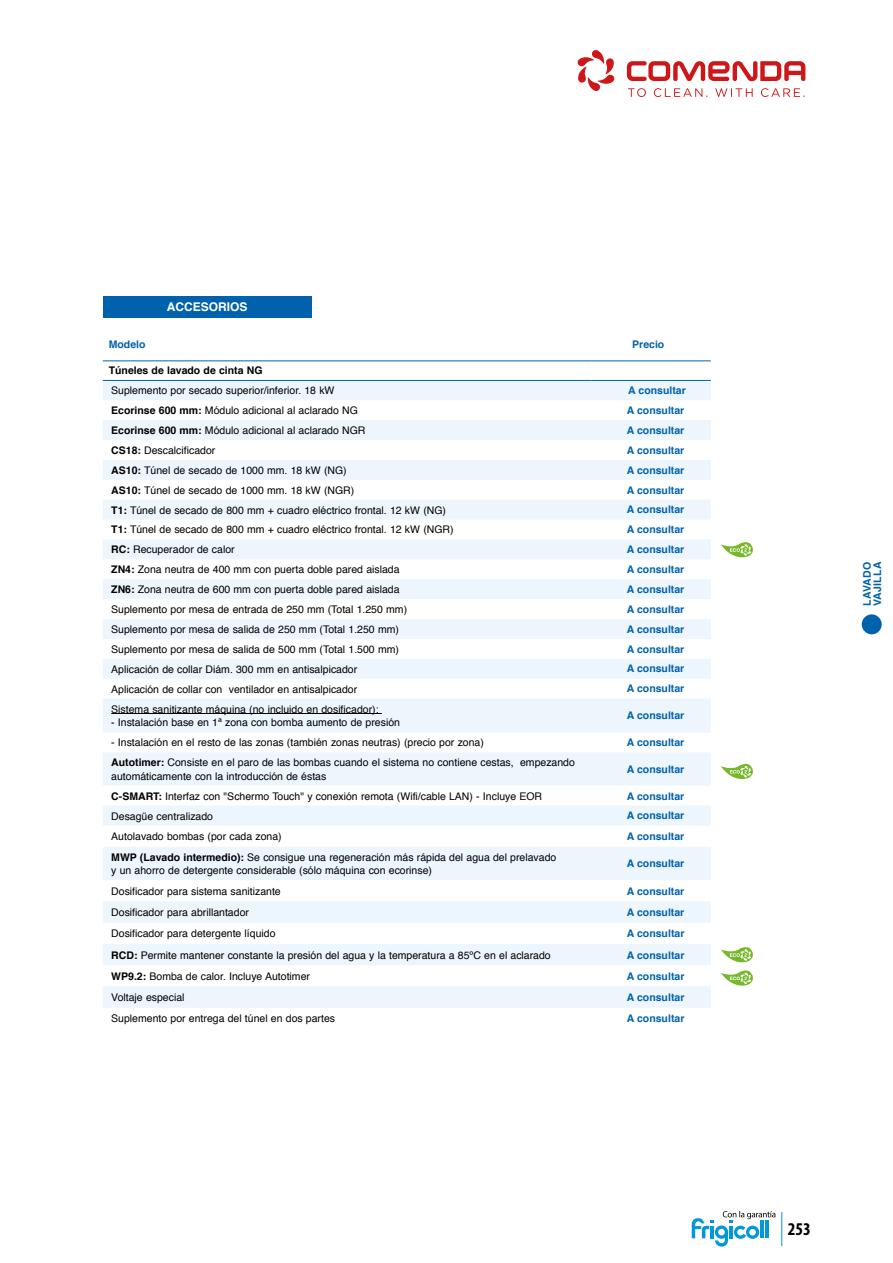
<style>
.page{position:relative;width:893px;height:1263px;background:#fff}
.page>*{position:absolute;margin:0;border:0;box-sizing:border-box;transform-origin:0 0}
.t1{font:700 condensed 18px "Myriad Pro";color:#000}
.t2{font:700 12px "Helvetica";color:#fff}
.t3{font:10.5px/13.5px "Helvetica";color:#000}
.t4{font:700 10.5px "Helvetica";color:#0062ad}
.t5{font:700 10.5px "Helvetica";color:#000}
.t6{font:700 10.5px/10.5px "Helvetica";letter-spacing:.02em;color:#0062ad}
.s1{font-weight:700}
</style>
<div class="page">
<hr style="left:781px;top:1212px;width:1px;height:34px;background:#0097d9">
<svg style="left:692px;top:1211px;width:83px;height:35px"></svg>
<div style="left:862px;top:614px;width:20px;height:20px;background:#0062ad;border-radius:50%"></div>
<svg style="left:627px;top:61px;width:178px;height:20px"></svg>
<svg style="left:578px;top:50px;width:36px;height:41px"></svg>
<svg style="left:628px;top:88px;width:176px;height:9px"></svg>
<svg style="left:103px;top:361px;width:608px;height:19px"></svg>
<svg style="left:103px;top:381px;width:608px;height:627px;fill:#edf5fd"></svg>
<hr style="left:592px;top:380px;width:119px;height:1px;background:#0062ad">
<hr style="left:103px;top:360px;width:489px;height:1px;background:#0062ad">
<hr style="left:592px;top:360px;width:119px;height:1px;background:#0062ad">
<hr style="left:103px;top:380px;width:489px;height:1px;background:#0062ad">
<hr style="left:111px;top:713px;width:271px;height:1px;background:#000">
<div style="left:103px;top:297px;width:208px;height:21px;background:#0062ad"></div>
<svg style="left:721px;top:542px;width:32px;height:15px"></svg>
<svg style="left:721px;top:763px;width:32px;height:16px"></svg>
<svg style="left:721px;top:947px;width:32px;height:15px"></svg>
<svg style="left:721px;top:970px;width:32px;height:16px"></svg>
<p class="t2" style="left:167px;top:297px;width:82px">ACCESORIOS</p>
<p class="t4" style="left:109px;top:335px;width:38px">Modelo</p>
<p class="t4" style="left:632px;top:335px;width:34px">Precio</p>
<p class="t5" style="left:109px;top:362px;width:155px">Túneles de lavado de cinta NG</p>
<p class="t3" style="left:111px;top:384px;width:225px">Suplemento por secado superior/inferior. 18 kW</p>
<p class="t4" style="left:628px;top:382px;width:59px">A consultar</p>
<p class="t3" style="left:111px;top:404px;width:248px"><span class="s1">Ecorinse 600 mm:</span> Módulo adicional al aclarado NG</p>
<p class="t4" style="left:627px;top:402px;width:59px">A consultar</p>
<p class="t3" style="left:111px;top:424px;width:256px"><span class="s1">Ecorinse 600 mm:</span> Módulo adicional al aclarado NGR</p>
<p class="t4" style="left:627px;top:422px;width:59px">A consultar</p>
<p class="t3" style="left:111px;top:444px;width:106px"><span class="s1">CS18:</span> Descalcificador</p>
<p class="t4" style="left:627px;top:442px;width:59px">A consultar</p>
<p class="t3" style="left:111px;top:464px;width:237px"><span class="s1">AS10:</span> Túnel de secado de 1000 mm. 18 kW (NG)</p>
<p class="t4" style="left:627px;top:461px;width:59px">A consultar</p>
<p class="t3" style="left:111px;top:484px;width:245px"><span class="s1">AS10:</span> Túnel de secado de 1000 mm. 18 kW (NGR)</p>
<p class="t4" style="left:627px;top:481px;width:59px">A consultar</p>
<p class="t3" style="left:111px;top:503px;width:336px"><span class="s1">T1:</span> Túnel de secado de 800 mm + cuadro eléctrico frontal. 12 kW (NG)</p>
<p class="t4" style="left:627px;top:501px;width:59px">A consultar</p>
<p class="t3" style="left:111px;top:523px;width:344px"><span class="s1">T1:</span> Túnel de secado de 800 mm + cuadro eléctrico frontal. 12 kW (NGR)</p>
<p class="t4" style="left:627px;top:521px;width:59px">A consultar</p>
<p class="t3" style="left:111px;top:543px;width:125px"><span class="s1">RC:</span> Recuperador de calor</p>
<p class="t4" style="left:627px;top:541px;width:59px">A consultar</p>
<p class="t3" style="left:111px;top:563px;width:290px"><span class="s1">ZN4:</span> Zona neutra de 400 mm con puerta doble pared aislada</p>
<p class="t4" style="left:627px;top:561px;width:59px">A consultar</p>
<p class="t3" style="left:111px;top:583px;width:290px"><span class="s1">ZN6:</span> Zona neutra de 600 mm con puerta doble pared aislada</p>
<p class="t4" style="left:627px;top:581px;width:59px">A consultar</p>
<p class="t3" style="left:111px;top:603px;width:297px">Suplemento por mesa de entrada de 250 mm (Total 1.250 mm)</p>
<p class="t4" style="left:627px;top:601px;width:59px">A consultar</p>
<p class="t3" style="left:111px;top:623px;width:289px">Suplemento por mesa de salida de 250 mm (Total 1.250 mm)</p>
<p class="t4" style="left:627px;top:620px;width:59px">A consultar</p>
<p class="t3" style="left:111px;top:643px;width:289px">Suplemento por mesa de salida de 500 mm (Total 1.500 mm)</p>
<p class="t4" style="left:627px;top:640px;width:59px">A consultar</p>
<p class="t3" style="left:111px;top:662px;width:247px">Aplicación de collar Diám. 300 mm en antisalpicador</p>
<p class="t4" style="left:627px;top:660px;width:59px">A consultar</p>
<p class="t3" style="left:111px;top:682px;width:248px">Aplicación de collar con ventilador en antisalpicador</p>
<p class="t4" style="left:627px;top:680px;width:59px">A consultar</p>
<p class="t3" style="left:111px;top:702px;width:269px">Sistema sanitizante máquina (no incluido en dosificador):</p>
<p class="t3" style="left:111px;top:716px;width:290px">- Instalación base en 1ª zona con bomba aumento de presión</p>
<p class="t4" style="left:627px;top:707px;width:59px">A consultar</p>
<p class="t3" style="left:111px;top:736px;width:374px">- Instalación en el resto de las zonas (también zonas neutras) (precio por zona)</p>
<p class="t4" style="left:627px;top:734px;width:59px">A consultar</p>
<p class="t3" style="left:111px;top:756px;width:465px"><span class="s1">Autotimer:</span> Consiste en el paro de las bombas cuando el sistema no contiene cestas, empezando automáticamente con la introducción de éstas</p>
<p class="t4" style="left:627px;top:761px;width:59px">A consultar</p>
<p class="t3" style="left:111px;top:789px;width:432px"><span class="s1">C-SMART:</span> Interfaz con "Schermo Touch" y conexión remota (Wifi/cable LAN) - Incluye EOR</p>
<p class="t4" style="left:627px;top:787px;width:59px">A consultar</p>
<p class="t3" style="left:111px;top:809px;width:103px">Desagüe centralizado</p>
<p class="t4" style="left:627px;top:807px;width:59px">A consultar</p>
<p class="t3" style="left:111px;top:830px;width:172px">Autolavado bombas (por cada zona)</p>
<p class="t4" style="left:627px;top:828px;width:59px">A consultar</p>
<p class="t3" style="left:111px;top:850px;width:447px"><span class="s1">MWP (Lavado intermedio):</span> Se consigue una regeneración más rápida del agua del prelavado y un ahorro de detergente considerable (sólo máquina con ecorinse)</p>
<p class="t4" style="left:627px;top:855px;width:59px">A consultar</p>
<p class="t3" style="left:111px;top:885px;width:171px">Dosificador para sistema sanitizante</p>
<p class="t4" style="left:627px;top:882px;width:59px">A consultar</p>
<p class="t3" style="left:111px;top:906px;width:139px">Dosificador para abrillantador</p>
<p class="t4" style="left:627px;top:904px;width:59px">A consultar</p>
<p class="t3" style="left:111px;top:927px;width:166px">Dosificador para detergente líquido</p>
<p class="t4" style="left:627px;top:925px;width:59px">A consultar</p>
<p class="t3" style="left:111px;top:948px;width:441px"><span class="s1">RCD:</span> Permite mantener constante la presión del agua y la temperatura a 85ºC en el aclarado</p>
<p class="t4" style="left:627px;top:946px;width:59px">A consultar</p>
<p class="t3" style="left:111px;top:970px;width:200px"><span class="s1">WP9.2:</span> Bomba de calor. Incluye Autotimer</p>
<p class="t4" style="left:627px;top:968px;width:59px">A consultar</p>
<p class="t3" style="left:111px;top:991px;width:75px">Voltaje especial</p>
<p class="t4" style="left:627px;top:989px;width:59px">A consultar</p>
<p class="t3" style="left:111px;top:1012px;width:225px">Suplemento por entrega del túnel en dos partes</p>
<p class="t4" style="left:627px;top:1010px;width:59px">A consultar</p>
<p class="t6" style="left:862px;top:606px;width:46px;rotate:-90deg">LAVADO<br>VAJILLA</p>
<h1 class="t1" style="left:788px;top:1218px;width:25px">253</h1>
</div>
